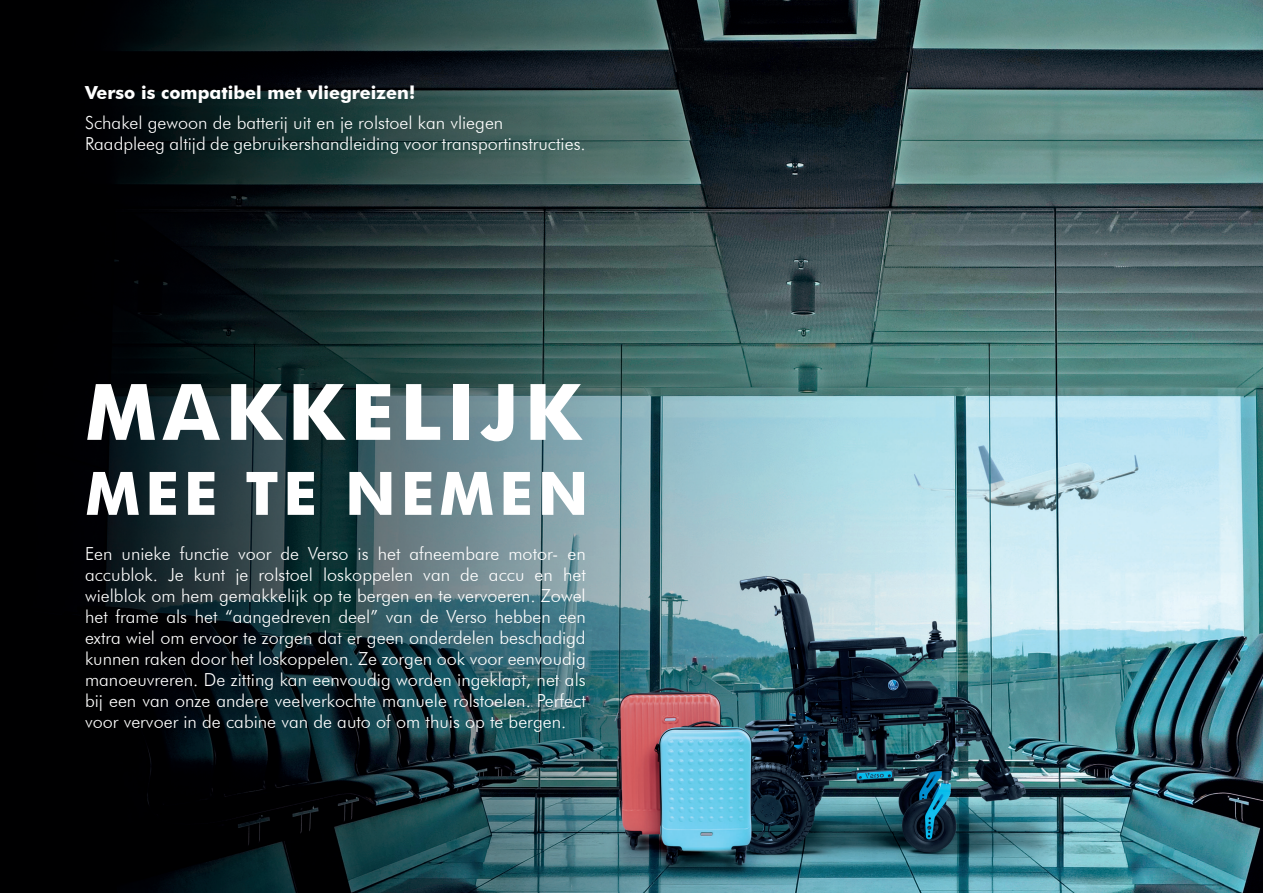
<style>
.page{position:relative;width:1263px;height:893px;background:#fff}
.page>*{position:absolute;margin:0;border:0;box-sizing:border-box;transform-origin:0 0}
.t1{font:700 78px "Futura BT";letter-spacing:.075em;color:#fff}
.t2{font:700 60px "Futura BT";letter-spacing:.075em;color:#fff}
.t3{font:300 18px/21px "Futura BT";color:#fff;text-align:justify}
.t4{font:700 18px "Futura BT";color:#fff}
</style>
<div class="page">
<img style="left:0;top:0;width:1263px;height:893px">
<p class="t4" style="left:85px;top:82px;width:332px">Verso is compatibel met vliegreizen!</p>
<p class="t3" style="left:85px;top:112px;width:420px">Schakel gewoon de batterij uit en je rolstoel kan vliegen</p>
<p class="t3" style="left:85px;top:133px;width:502px">Raadpleeg altijd de gebruikershandleiding voor transportinstructies.</p>
<p class="t1" style="left:85px;top:365px;width:498px">MAKKELIJK</p>
<p class="t2" style="left:85px;top:457px;width:505px">MEE TE NEMEN</p>
<p class="t3" style="left:85px;top:543px;width:502px">Een unieke functie voor de Verso is het afneembare motor- en accublok. Je kunt je rolstoel loskoppelen van de accu en het wielblok om hem gemakkelijk op te bergen en te vervoeren. Zowel het frame als het “aangedreven deel” van de Verso hebben een extra wiel om ervoor te zorgen dat er geen onderdelen beschadigd kunnen raken door het loskoppelen. Ze zorgen ook voor eenvoudig manoeuvreren. De zitting kan eenvoudig worden ingeklapt, net als bij een van onze andere veelverkochte manuele rolstoelen. Perfect voor vervoer in de cabine van de auto of om thuis op te bergen.</p>
</div>
